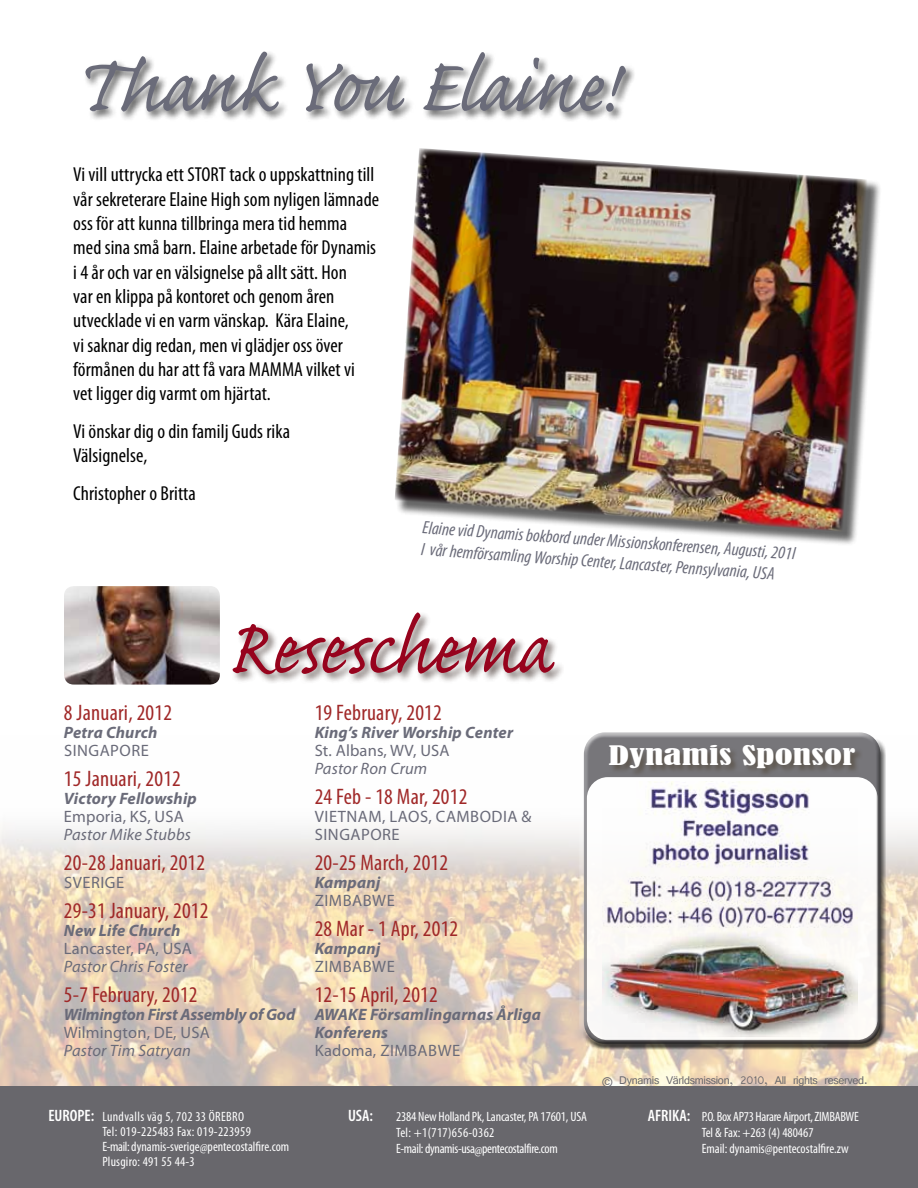
<style>
.page{position:relative;width:918px;height:1188px;background:#fff}
.page>*{position:absolute;margin:0;border:0;box-sizing:border-box;transform-origin:0 0}
.t1{font:97.65px "Caflisch Script Pro";letter-spacing:-.02em;color:#97031d;scale:.95 1}
.t2{font:97.5px "Caflisch Script Pro";letter-spacing:-.02em;color:#6a6b79}
.t3{font:condensed 25.2px "Bernard";letter-spacing:.005em;color:#fff;scale:1.49 1}
.t4{font:condensed 22.5px "Myriad Pro";letter-spacing:.01em;color:#a02828}
.t5{font:condensed 20.25px/24.3px "Myriad Pro";letter-spacing:.005em;color:#000}
.t6{font:italic condensed 18px/21.6px "Myriad Pro";color:#6a6b79}
.t7{font:16.5px "Myriad Pro";letter-spacing:.01em;color:#6a6b79}
.t8{font:italic 700 16.5px/18px "Myriad Pro";letter-spacing:.01em;color:#6a6b79}
.t9{font:italic 16.5px "Myriad Pro";letter-spacing:.01em;color:#6a6b79}
.t10{font:italic 700 16.5px "Myriad Pro";letter-spacing:-.015em;color:#6a6b79}
.t11{font:16.5px "Myriad Pro";letter-spacing:.03em;color:#6a6b79}
.t12{font:600 condensed 16.5px "Myriad Pro";color:#fff}
.t13{font:condensed 13.5px/16.2px "Myriad Pro";color:#fff}
.t14{font:12px "Vrinda";letter-spacing:-.025em;color:#68676c}
.s1{font-size:15px}
.s2{font-weight:600;font-size:16.5px}
</style>
<div class="page">
<img style="left:0;top:825px;width:918px;height:262px">
<div style="left:83px;top:50px;width:553px;height:73px;background:#000;opacity:.65"></div>
<div style="left:395px;top:149px;width:486px;height:397px;background:#000;opacity:.6"></div>
<img style="left:395px;top:148px;width:473px;height:384px">
<img style="left:64px;top:586px;width:156px;height:99px">
<div style="left:230px;top:611px;width:334px;height:74px;background:#4c3d39;opacity:.75"></div>
<div style="left:579px;top:727px;width:303px;height:308px;background:#fff;opacity:.75"></div>
<div style="left:583px;top:738px;width:303px;height:312px;background:#000;opacity:.75"></div>
<div style="left:609px;top:745px;width:254px;height:32px;background:#4f4434;opacity:.6"></div>
<div style="left:0;top:1087px;width:918px;height:101px;background:#68676c"></div>
<h2 class="t2" style="left:73px;top:36px;width:545px">Thank You Elaine!</h2>
<p class="t5" style="left:73px;top:162px;width:307px">Vi vill uttrycka ett STORT tack o uppskattning till vår sekreterare Elaine High som nyligen lämnade oss för att kunna tillbringa mera tid hemma med sina små barn. Elaine arbetade för Dynamis i 4 år och var en välsignelse på allt sätt. Hon<br>var en klippa på kontoret och genom åren utvecklade vi en varm vänskap. Kära Elaine,<br>vi saknar dig redan, men vi glädjer oss över förmånen du har att få vara MAMMA vilket vi vet ligger dig varmt om hjärtat.</p>
<p class="t5" style="left:73px;top:419px;width:218px">Vi önskar dig o din familj Guds rika<br>Välsignelse,</p>
<p class="t5" style="left:73px;top:481px;width:124px">Christopher o Britta</p>
<p class="t6" style="left:424px;top:516px;width:375px;rotate:4deg">Elaine vid Dynamis bokbord under Missionskonferensen, Augusti, 201I<br>I vår hemförsamling Worship Center, Lancaster, Pennsylvania, USA</p>
<h1 class="t1" style="left:227px;top:598px;width:344px">Reseschema</h1>
<p class="t4" style="left:64px;top:699px;width:110px">8 Januari, 2012</p>
<p class="t8" style="left:64px;top:722px;width:95px">Petra Church</p>
<p class="t11" style="left:64px;top:740px;width:86px">SINGAPORE</p>
<p class="t4" style="left:64px;top:765px;width:118px">15 Januari, 2012</p>
<p class="t8" style="left:64px;top:788px;width:134px">Victory Fellowship</p>
<p class="t7" style="left:64px;top:806px;width:121px">EMPORIA, KS, USA</p>
<p class="t9" style="left:64px;top:824px;width:129px">Pastor Mike Stubbs</p>
<p class="t4" style="left:64px;top:849px;width:143px">20-28 Januari, 2012</p>
<p class="t11" style="left:64px;top:872px;width:62px">SVERIGE</p>
<p class="t4" style="left:64px;top:897px;width:146px">29-31 January, 2012</p>
<p class="t8" style="left:64px;top:920px;width:118px">New Life Church</p>
<p class="t7" style="left:64px;top:938px;width:129px">LANCASTER, PA, USA</p>
<p class="t9" style="left:64px;top:956px;width:125px">Pastor Chris Foster</p>
<p class="t4" style="left:64px;top:981px;width:135px">5-7 February, 2012</p>
<p class="t10" style="left:64px;top:1003px;width:233px">Wilmington First Assembly of God</p>
<p class="t7" style="left:64px;top:1022px;width:147px">WILMINGTON, DE, USA</p>
<p class="t9" style="left:64px;top:1040px;width:129px">Pastor Tim Satryan</p>
<p class="t4" style="left:315px;top:699px;width:129px">19 February, 2012</p>
<p class="t8" style="left:315px;top:722px;width:200px">King’s River Worship Center</p>
<p class="t7" style="left:315px;top:740px;width:136px">ST. ALBANS, WV, USA</p>
<p class="t9" style="left:315px;top:758px;width:114px">Pastor Ron Crum</p>
<p class="t4" style="left:315px;top:783px;width:154px">24 Feb - 18 Mar, 2012</p>
<p class="t7" style="left:315px;top:806px;width:94px">VIETNAM, LAOS</p>
<p class="t7" style="left:428px;top:806px;width:62px">, CAMBODIA</p>
<p class="t7" style="left:522px;top:806px;width:11px">&amp;</p>
<p class="t7" style="left:315px;top:824px;width:19px">SINGAPORE</p>
<p class="t4" style="left:315px;top:849px;width:135px">20-25 March, 2012</p>
<p class="t8" style="left:315px;top:872px;width:67px">Kampanj</p>
<p class="t7" style="left:315px;top:890px;width:70px">ZIMBABWE</p>
<p class="t4" style="left:315px;top:915px;width:145px">28 Mar - 1 Apr, 2012</p>
<p class="t8" style="left:315px;top:938px;width:67px">Kampanj</p>
<p class="t7" style="left:315px;top:956px;width:70px">ZIMBABWE</p>
<p class="t4" style="left:315px;top:981px;width:125px">12-15 April, 2012</p>
<p class="t8" style="left:315px;top:1004px;width:228px">AWAKE Församlingarnas Årliga<br>Konferens</p>
<p class="t7" style="left:315px;top:1040px;width:135px">KADOMA, ZIMBABWE</p>
<p class="t3" style="left:609px;top:741px;width:167px">Dynamis Sponsor</p>
<p class="t14" style="left:602px;top:1072px;width:267px"><span class="s1">©</span> Dynamis Världsmission, 2010, All rights reserved.</p>
<p class="t13" style="left:102px;top:1109px;width:188px;line-height:15px;text-indent:-54px"><span class="s2">EUROPE:</span> Lundvalls väg 5, 702 33 ÖREBRO<br>Tel: 019-225483 Fax: 019-223959<br>E-mail: dynamis-sverige@pentecostalfire.com Plusgiro: 491 55 44-3</p>
<p class="t12" style="left:348px;top:1105px;width:27px">USA:</p>
<p class="t13" style="left:396px;top:1108px;width:193px">2384 New Holland Pk, Lancaster, PA 17601, USA<br>Tel: +1(717)656-0362<br>E-mail: dynamis-usa@pentecostalfire.com</p>
<p class="t13" style="left:702px;top:1108px;width:159px;text-indent:-54px"><span class="s2">AFRIKA:</span> P.O. Box AP73 Harare Airport, ZIMBABWE<br>Tel &amp; Fax: +263 (4) 480467<br>Email: dynamis@pentecostalfire.zw</p>
</div>
